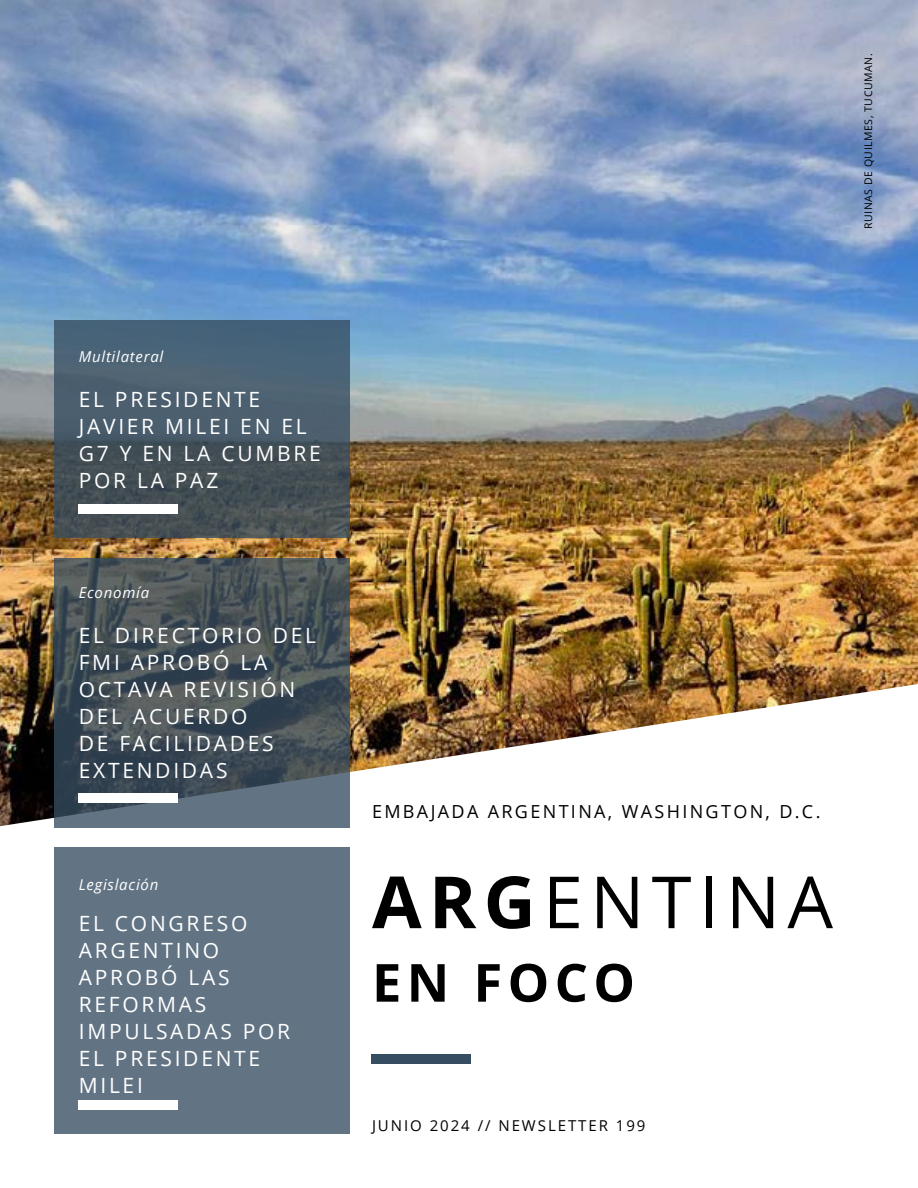
<style>
.page{position:relative;width:918px;height:1188px;background:#fff}
.page>*{position:absolute;margin:0;border:0;box-sizing:border-box;transform-origin:0 0}
.t1{font:72px "Open Sans";letter-spacing:.1em;color:#000}
.t2{font:700 52.5px "Open Sans";letter-spacing:.1em;color:#000}
.t3{font:21px/27px "Open Sans";letter-spacing:.13em;color:#fff}
.t4{font:18px "Open Sans";letter-spacing:.13em;color:#000}
.t5{font:italic 15px "Open Sans";letter-spacing:.05em;color:#fff}
.t6{font:15px "Open Sans";letter-spacing:.13em;color:#000}
.t7{font:10.5px "Open Sans";letter-spacing:.05em;color:#000}
.s1{font-weight:700}
</style>
<div class="page">
<img style="left:0;top:0;width:918px;height:826px">
<div style="left:372px;top:1055px;width:99px;height:9px;background:#364d61"></div>
<div style="left:55px;top:848px;width:295px;height:286px;background:#627484"></div>
<svg style="left:55px;top:558px;width:295px;height:269px;background:#48545c"></svg>
<svg style="left:55px;top:320px;width:295px;height:218px;background:#475965"></svg>
<div style="left:79px;top:1100px;width:99px;height:9px;background:#fff"></div>
<div style="left:79px;top:794px;width:99px;height:9px;background:#fff"></div>
<div style="left:79px;top:504px;width:99px;height:10px;background:#fff"></div>
<p class="t5" style="left:79px;top:346px;width:86px">Multilateral</p>
<p class="t3" style="left:79px;top:385px;width:244px">EL PRESIDENTE<br>JAVIER MILEI EN EL<br>G7 Y EN LA CUMBRE<br>POR LA PAZ</p>
<p class="t5" style="left:79px;top:582px;width:72px">Economía</p>
<p class="t3" style="left:79px;top:621px;width:239px">EL DIRECTORIO DEL<br>FMI APROBÓ LA<br>OCTAVA REVISIÓN<br>DEL ACUERDO<br>DE FACILIDADES<br>EXTENDIDAS</p>
<p class="t5" style="left:79px;top:874px;width:81px">Legislación</p>
<p class="t3" style="left:79px;top:909px;width:213px">EL CONGRESO<br>ARGENTINO<br>APROBÓ LAS<br>REFORMAS<br>IMPULSADAS POR<br>EL PRESIDENTE<br>MILEI</p>
<p class="t7" style="left:861px;top:229px;width:177px;rotate:-90deg">RUINAS DE QUILMES, TUCUMAN.</p>
<p class="t4" style="left:372px;top:800px;width:450px">EMBAJADA ARGENTINA, WASHINGTON, D.C.</p>
<h1 class="t1" style="left:372px;top:853px;width:463px"><span class="s1">ARG</span>ENTINA</h1>
<h2 class="t2" style="left:372px;top:946px;width:265px">EN FOCO</h2>
<p class="t6" style="left:372px;top:1115px;width:275px">JUNIO 2024 // NEWSLETTER 199</p>
</div>
